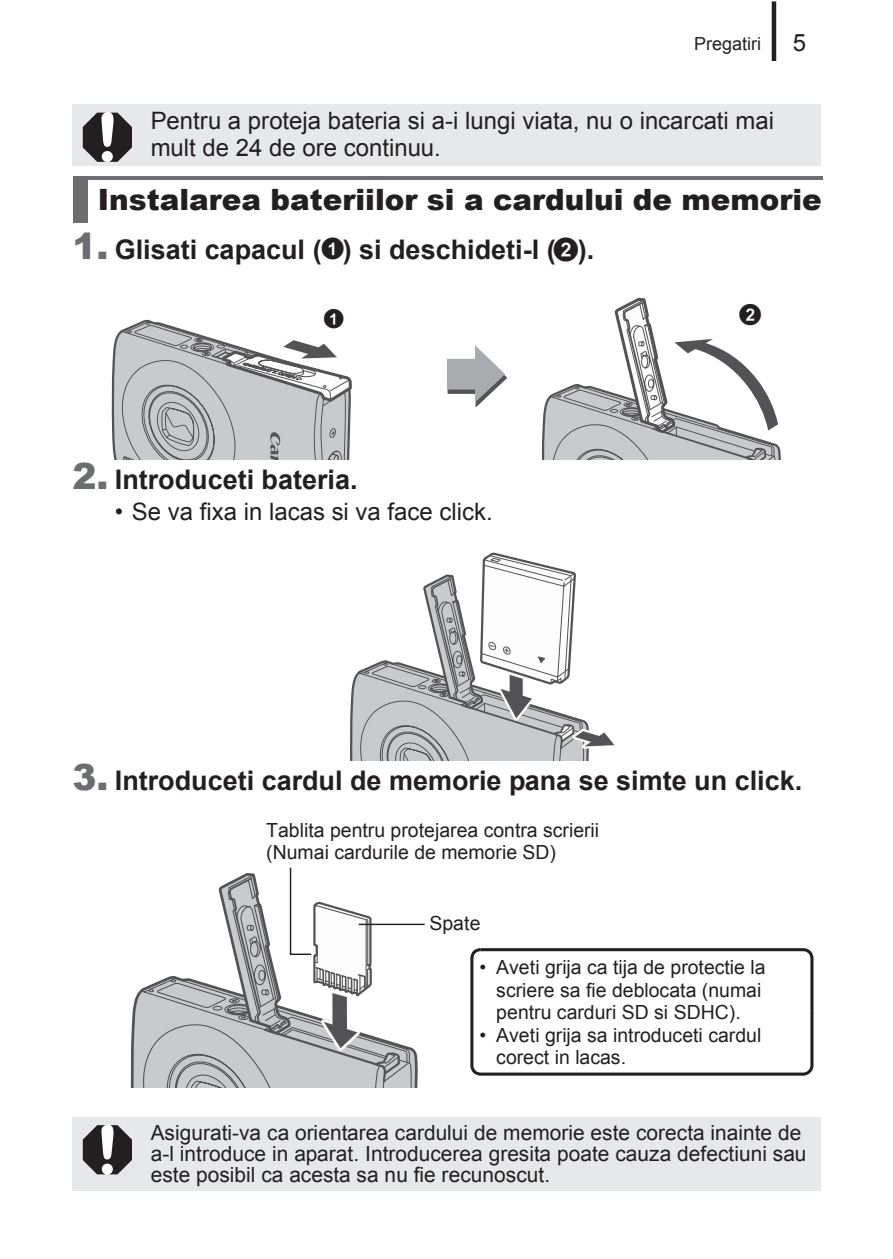
<style>
.page{position:relative;width:893px;height:1259px;background:#fff}
.page>*{position:absolute;margin:0;border:0;box-sizing:border-box;transform-origin:0 0}
.t1{font:900 29.4px "Arial";color:#231f20}
.t2{font:700 27px "Arial";color:#231f20}
.t3{font:24px/27px "Arial";color:#231f20}
.t4{font:24px "Ari Round No BW";color:#231f20}
.t5{font:21px/21px "Arial";letter-spacing:.005em;color:#231f20}
.t6{font:19.5px/22.5px "Arial";color:#231f20}
.t7{font:18px "Arial";color:#231f20}
.s1{font-weight:900;font-size:36px;color:#6c6d70}
.s2{font-family:"Ari Round No BW";font-weight:400}
</style>
<div class="page">
<hr style="left:772px;top:1px;width:4px;height:60px;background:#231f20">
<div style="left:72px;top:104px;width:749px;height:62px;background:#e7e8e9"></div>
<div style="left:72px;top:1117px;width:749px;height:73px;background:#e7e8e9"></div>
<div style="left:73px;top:179px;width:15px;height:44px;background:#6d6e71"></div>
<hr style="left:73px;top:177px;width:749px;height:3px;background:#6d6e71">
<svg style="left:83px;top:113px;width:49px;height:49px"></svg>
<svg style="left:111px;top:297px;width:670px;height:464px"></svg>
<svg style="left:130px;top:871px;width:289px;height:216px"></svg>
<hr style="left:290px;top:953px;width:21px;height:2px;background:#231f20">
<hr style="left:290px;top:867px;width:1px;height:87px;background:#231f20">
<hr style="left:359px;top:923px;width:66px;height:2px;background:#231f20">
<svg style="left:470px;top:948px;width:343px;height:127px"></svg>
<svg style="left:83px;top:1125px;width:49px;height:49px"></svg>
<p class="t7" style="left:694px;top:34px;width:69px">Pregatiri</p>
<p class="t3" style="left:793px;top:30px;width:15px">5</p>
<p class="t3" style="left:151px;top:108px;width:625px">Pentru a proteja bateria si a-i lungi viata, nu o incarcati mai mult de 24 de ore continuu.</p>
<h1 class="t1" style="left:98px;top:178px;width:726px">Instalarea bateriilor si a cardului de memorie</h1>
<h2 class="t2" style="left:72px;top:235px;width:524px"><span class="s1">1.</span> Glisati capacul (<span class="s2">a</span>) si deschideti-l (<span class="s2">b</span>).</h2>
<p class="t4" style="left:324px;top:309px;width:22px">a</p>
<p class="t4" style="left:739px;top:304px;width:25px">b</p>
<h2 class="t2" style="left:72px;top:465px;width:287px"><span class="s1">2.</span> Introduceti bateria.</h2>
<p class="t3" style="left:115px;top:498px;width:379px">• Se va fixa in lacas si va face click.</p>
<h2 class="t2" style="left:72px;top:766px;width:731px"><span class="s1">3.</span> Introduceti cardul de memorie pana se simte un click.</h2>
<p class="t6" style="left:266px;top:819px;width:335px">Tablita pentru protejarea contra scrierii (Numai cardurile de memorie SD)</p>
<p class="t6" style="left:429px;top:912px;width:52px">Spate</p>
<p class="t6" style="left:496px;top:956px;width:271px;text-indent:-17px">• Aveti grija ca tija de protectie la scriere sa fie deblocata (numai pentru carduri SD si SDHC).</p>
<p class="t6" style="left:496px;top:1023px;width:266px;text-indent:-17px">• Aveti grija sa introduceti cardul corect in lacas.</p>
<p class="t5" style="left:151px;top:1122px;width:657px">Asigurati-va ca orientarea cardului de memorie este corecta inainte de a-l introduce in aparat. Introducerea gresita poate cauza defectiuni sau este posibil ca acesta sa nu fie recunoscut.</p>
</div>
